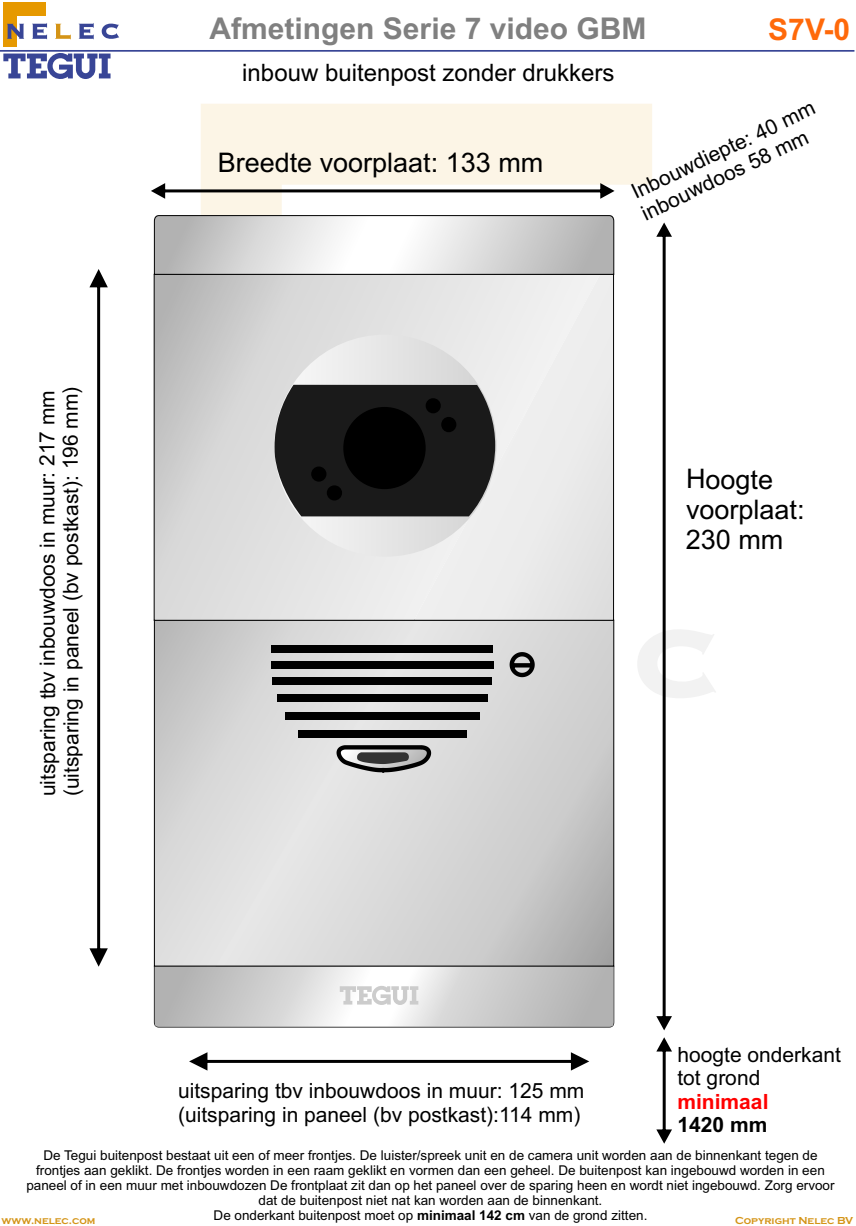
<style>
.page{position:relative;width:856px;height:1226px;background:#fff}
.page>*{position:absolute;margin:0;border:0;box-sizing:border-box;transform-origin:0 0}
.t1{font:700 30px "Arial";color:#808080}
.t2{font:700 30px "Arial";color:#ff690a}
.t3{font:27px/30.2px "Arial";color:#000}
.t4{font:24px "Arial";color:#000}
.t5{font:21px/23.4px "Arial";color:#000}
.t6{font:21px/23.9px "Arial";letter-spacing:.275em;color:#000}
.t7{font:21px "Arial";letter-spacing:.44em;color:#000}
.t8{font:700 21px "Arial";color:#f00}
.t9{font:700 21px "Arial";color:#000}
.t10{font:13.5px/15.1px "Arial";color:#000;text-align:center}
.t11{font:700 10.5px "Copperplate Gothic";color:#d49417}
.s1{font-weight:700}
</style>
<div class="page">
<svg style="left:201px;top:104px;width:451px;height:451px;fill:#fcf5e6"></svg>
<hr style="left:0;top:50px;width:854px;height:2px;background:#384596">
<div style="left:3px;top:2px;width:14px;height:45px;background:#e69900"></div>
<div style="left:3px;top:2px;width:43px;height:14px;background:#e69900"></div>
<svg style="left:32px;top:23px;width:15px;height:16px"></svg>
<svg style="left:55px;top:24px;width:16px;height:16px"></svg>
<svg style="left:79px;top:23px;width:15px;height:16px"></svg>
<svg style="left:102px;top:23px;width:17px;height:16px"></svg>
<svg style="left:7px;top:24px;width:17px;height:15px"></svg>
<svg style="left:3px;top:51px;width:108px;height:28px"></svg>
<svg style="left:151px;top:183px;width:463px;height:16px"></svg>
<svg style="left:189px;top:1052px;width:400px;height:18px"></svg>
<svg style="left:637px;top:222px;width:79px;height:808px"></svg>
<svg style="left:89px;top:269px;width:19px;height:698px"></svg>
<svg style="left:656px;top:1037px;width:16px;height:107px"></svg>
<svg style="left:154px;top:966px;width:460px;height:61px"></svg>
<svg style="left:417px;top:622px;width:195px;height:342px"></svg>
<svg style="left:156px;top:622px;width:261px;height:342px"></svg>
<div style="left:510px;top:626px;width:91px;height:75px;background:#d5d5d5"></div>
<div style="left:272px;top:645px;width:221px;height:7px;background:#000"></div>
<div style="left:271px;top:661px;width:223px;height:7px;background:#000"></div>
<div style="left:273px;top:677px;width:219px;height:8px;background:#000"></div>
<div style="left:277px;top:694px;width:211px;height:8px;background:#000"></div>
<div style="left:285px;top:712px;width:194px;height:8px;background:#000"></div>
<div style="left:298px;top:730px;width:169px;height:8px;background:#000"></div>
<svg style="left:334px;top:745px;width:99px;height:27px"></svg>
<div style="left:154px;top:620px;width:460px;height:346px;border:1px solid #000"></div>
<svg style="left:156px;top:276px;width:258px;height:342px"></svg>
<div style="left:414px;top:276px;width:198px;height:342px;background:#ececec"></div>
<svg style="left:274px;top:335px;width:222px;height:222px"></svg>
<svg style="left:275px;top:385px;width:220px;height:131px"></svg>
<div style="left:343px;top:407px;width:83px;height:82px;background:#000;border-radius:50%"></div>
<div style="left:426px;top:398px;width:15px;height:15px;background:#000;border-radius:50%"></div>
<div style="left:441px;top:417px;width:15px;height:15px;background:#000;border-radius:50%"></div>
<div style="left:311px;top:466px;width:15px;height:16px;background:#000;border-radius:50%"></div>
<div style="left:327px;top:485px;width:15px;height:15px;background:#000;border-radius:50%"></div>
<svg style="left:154px;top:215px;width:460px;height:60px"></svg>
<h1 class="t1" style="left:210px;top:17px;width:438px">Afmetingen Serie 7 video GBM</h1>
<h3 class="t4" style="left:242px;top:63px;width:374px">inbouw buitenpost zonder drukkers</h3>
<h1 class="t2" style="left:768px;top:18px;width:83px">S7V-0</h1>
<h3 class="t5" style="left:61px;top:555px;width:170px;rotate:-90deg">os k st 196 mm)</h3>
<h3 class="t5" style="left:61px;top:789px;width:208px;rotate:-90deg">utsp rn np n el b</h3>
<h3 class="t6" style="left:37px;top:796px;width:408px;rotate:-90deg">utsprn b nowoo nmur27mm ( i</h3>
<h3 class="t5" style="left:37px;top:496px;width:55px;rotate:-90deg">u: 1</h3>
<h3 class="t5" style="left:61px;top:658px;width:185px;rotate:-90deg">ae (vp ta ):</h3>
<h3 class="t7" style="left:40px;top:752px;width:211px;rotate:-90deg">aigtvibu d si</h3>
<h3 class="t5" style="left:61px;top:745px;width:59px;rotate:-90deg">ai gi</h3>
<h3 class="t5" style="left:38px;top:785px;width:6px;rotate:-90deg">i</h3>
<h2 class="t3" style="left:218px;top:150px;width:327px">Breedte voorplaat: 133 mm</h2>
<h3 class="t5" style="left:629px;top:185px;width:202px;line-height:22.8px;rotate:-26deg">Inbouw i pte 40 mm i b</h3>
<h3 class="t5" style="left:709px;top:172px;width:105px;rotate:-26deg">o s 58 mm</h3>
<h3 class="t5" style="left:643px;top:203px;width:98px;rotate:-26deg">n ouwd o</h3>
<h2 class="t3" style="left:686px;top:466px;width:120px">Hoogte voorplaat:<br>230 mm</h2>
<h3 class="t5" style="left:178px;top:1081px;width:408px">uitsparing tbv inbouwdoos in muur: 125 mm (uitsparing in paneel (bv postkast):114 mm)</h3>
<h3 class="t5" style="left:677px;top:1044px;width:165px">hoogte onderkant tot grond</h3>
<h3 class="t9" style="left:677px;top:1117px;width:91px">1420 mm</h3>
<h3 class="t8" style="left:677px;top:1093px;width:93px">minimaal</h3>
<p class="t10" style="left:26px;top:1148px;width:810px">De Tegui buitenpost bestaat uit een of meer frontjes. De luister/spreek unit en de camera unit worden aan de binnenkant tegen de frontjes aan geklikt. De frontjes worden in een raam geklikt en vormen dan een geheel. De buitenpost kan ingebouwd worden in een paneel of in een muur met inbouwdozen De frontplaat zit dan op het paneel over de sparing heen en wordt niet ingebouwd. Zorg ervoor dat de buitenpost niet nat kan worden aan de binnenkant.<br>De onderkant buitenpost moet op <span class="s1">minimaal 142 cm</span> van de grond zitten.</p>
<p class="t11" style="left:1px;top:1214px;width:96px">www.nelec.com</p>
<p class="t11" style="left:735px;top:1214px;width:120px">Copyright Nelec BV</p>
</div>
